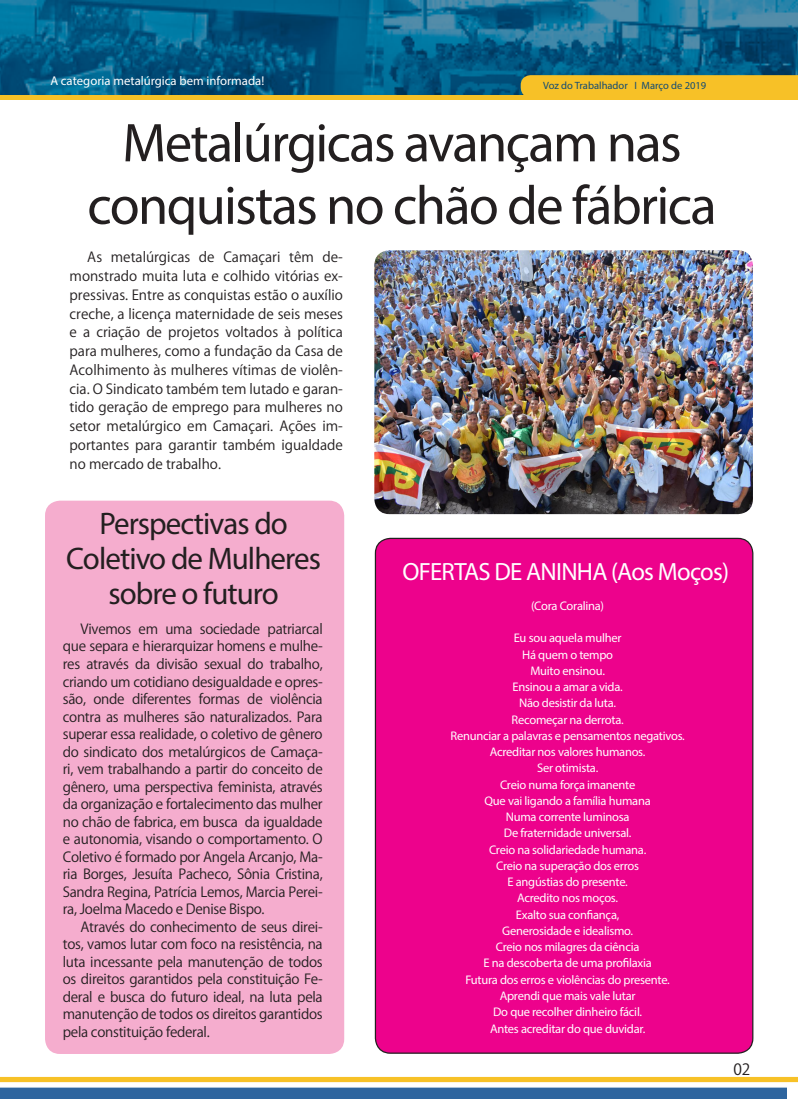
<style>
.page{position:relative;width:798px;height:1099px;background:#fff}
.page>*{position:absolute;margin:0;border:0;box-sizing:border-box;transform-origin:0 0}
.t1{font:55px/62.5px "Myriad Pro";letter-spacing:-.03em;color:#231f20;text-align:center}
.t2{font:31.25px/35px "Myriad Pro";letter-spacing:-.03em;color:#231f20;text-align:center}
.t3{font:25px "Myriad Pro";letter-spacing:-.03em;color:#fff}
.t4{font:15.5px "Koz Go Pr 6 N";color:#231f20}
.t5{font:13.75px/17.5px "Koz Go Pr 6 N";letter-spacing:-.02em;color:#231f20;text-align:justify}
.t6{font:12.75px "Myriad Pro";color:#fff}
.t7{font:12.5px "Myriad Pro";letter-spacing:-.02em;color:#fff}
.t8{font:10.5px "Myriad Pro";color:#134b73}
</style>
<div class="page">
<img style="left:0;top:0;width:797px;height:95px">
<div style="left:0;top:95px;width:797px;height:5px;background:#f7c127"></div>
<img style="left:0;top:1082px;width:785px;height:16px">
<div style="left:520px;top:75px;width:277px;height:20px;background:#f7c127"></div>
<svg style="left:0;top:1076px;width:797px;height:6px"></svg>
<div style="left:375px;top:538px;width:377px;height:515px;background:#ed028c;border-radius:15px"></div>
<div style="left:45px;top:500px;width:299px;height:553px;background:#f5adce;border-radius:15px"></div>
<img style="left:374px;top:250px;width:378px;height:264px">
<p class="t6" style="left:50px;top:72px;width:215px">A categoria metalúrgica bem informada!</p>
<p class="t8" style="left:543px;top:79px;width:164px">Voz do Trabalhador I Março de 2019</p>
<p class="t1" style="left:87px;top:111px;width:630px">Metalúrgicas avançam nas conquistas no chão de fábrica</p>
<p class="t5" style="left:70px;top:248px;width:275px;line-height:18.8px;text-indent:18px">As metalúrgicas de Camaçari têm de&shy;monstrado muita luta e colhido vitórias ex&shy;pressivas. Entre as conquistas estão o auxílio creche, a licença maternidade de seis meses e a criação de projetos voltados à política para mulheres, como a fundação da Casa de Acolhimento às mulheres vítimas de violên&shy;cia. O Sindicato também tem lutado e garan&shy;tido geração de emprego para mulheres no setor metalúrgico em Camaçari. Ações im&shy;portantes para garantir também igualdade no mercado de trabalho.</p>
<p class="t2" style="left:66px;top:505px;width:256px">Perspectivas do<br>Coletivo de Mulheres sobre o futuro</p>
<p class="t5" style="left:63px;top:620px;width:261px;text-indent:18px">Vivemos em uma sociedade patriarcal que separa e hierarquizar homens e mulhe&shy;res através da divisão sexual do trabalho, criando um cotidiano desigualdade e opres&shy;são, onde diferentes formas de violência contra as mulheres são naturalizados. Para superar essa realidade, o coletivo de gênero do sindicato dos metalúrgicos de Camaça&shy;ri, vem trabalhando a partir do conceito de gênero, uma perspectiva feminista, através da organização e fortalecimento das mulher no chão de fabrica, em busca da igualdade e autonomia, visando o comportamento. O Coletivo é formado por Angela Arcanjo, Ma&shy;ria Borges, Jesuíta Pacheco, Sônia Cristina, Sandra Regina, Patrícia Lemos, Marcia Perei&shy;ra, Joelma Macedo e Denise Bispo.</p>
<p class="t5" style="left:63px;top:918px;width:261px;text-indent:18px">Através do conhecimento de seus direi&shy;tos, vamos lutar com foco na resistência, na luta incessante pela manutenção de todos os direitos garantidos pela constituição Fe&shy;deral e busca do futuro ideal, na luta pela manutenção de todos os direitos garantidos pela constituição federal.</p>
<p class="t3" style="left:402px;top:556px;width:328px">OFERTAS DE ANINHA (Aos Moços)</p>
<p class="t7" style="left:531px;top:598px;width:74px">(Cora Coralina)</p>
<p class="t7" style="left:513px;top:630px;width:109px">Eu sou aquela mulher</p>
<p class="t7" style="left:522px;top:646px;width:92px">Há quem o tempo</p>
<p class="t7" style="left:530px;top:663px;width:76px">Muito ensinou.</p>
<p class="t7" style="left:512px;top:679px;width:112px">Ensinou a amar a vida.</p>
<p class="t7" style="left:519px;top:695px;width:99px">Não desistir da luta.</p>
<p class="t7" style="left:511px;top:711px;width:114px">Recomeçar na derrota.</p>
<p class="t7" style="left:450px;top:728px;width:236px">Renunciar a palavras e pensamentos negativos.</p>
<p class="t7" style="left:489px;top:744px;width:157px">Acreditar nos valores humanos.</p>
<p class="t7" style="left:537px;top:760px;width:63px">Ser otimista.</p>
<p class="t7" style="left:500px;top:776px;width:137px">Creio numa força imanente</p>
<p class="t7" style="left:484px;top:793px;width:168px">Que vai ligando a família humana</p>
<p class="t7" style="left:505px;top:809px;width:125px">Numa corrente luminosa</p>
<p class="t7" style="left:503px;top:825px;width:129px">De fraternidade universal.</p>
<p class="t7" style="left:489px;top:841px;width:159px">Creio na solidariedade humana.</p>
<p class="t7" style="left:496px;top:858px;width:144px">Creio na superação dos erros</p>
<p class="t7" style="left:507px;top:874px;width:122px">E angústias do presente.</p>
<p class="t7" style="left:517px;top:890px;width:102px">Acredito nos moços.</p>
<p class="t7" style="left:515px;top:906px;width:105px">Exalto sua confiança,</p>
<p class="t7" style="left:502px;top:923px;width:132px">Generosidade e idealismo.</p>
<p class="t7" style="left:495px;top:939px;width:145px">Creio nos milagres da ciência</p>
<p class="t7" style="left:483px;top:955px;width:170px">E na descoberta de uma profilaxia</p>
<p class="t7" style="left:465px;top:971px;width:206px">Futura dos erros e violências do presente.</p>
<p class="t7" style="left:499px;top:988px;width:137px">Aprendi que mais vale lutar</p>
<p class="t7" style="left:493px;top:1004px;width:150px">Do que recolher dinheiro fácil.</p>
<p class="t7" style="left:490px;top:1020px;width:157px">Antes acreditar do que duvidar.</p>
<p class="t4" style="left:733px;top:1060px;width:19px">02</p>
</div>
